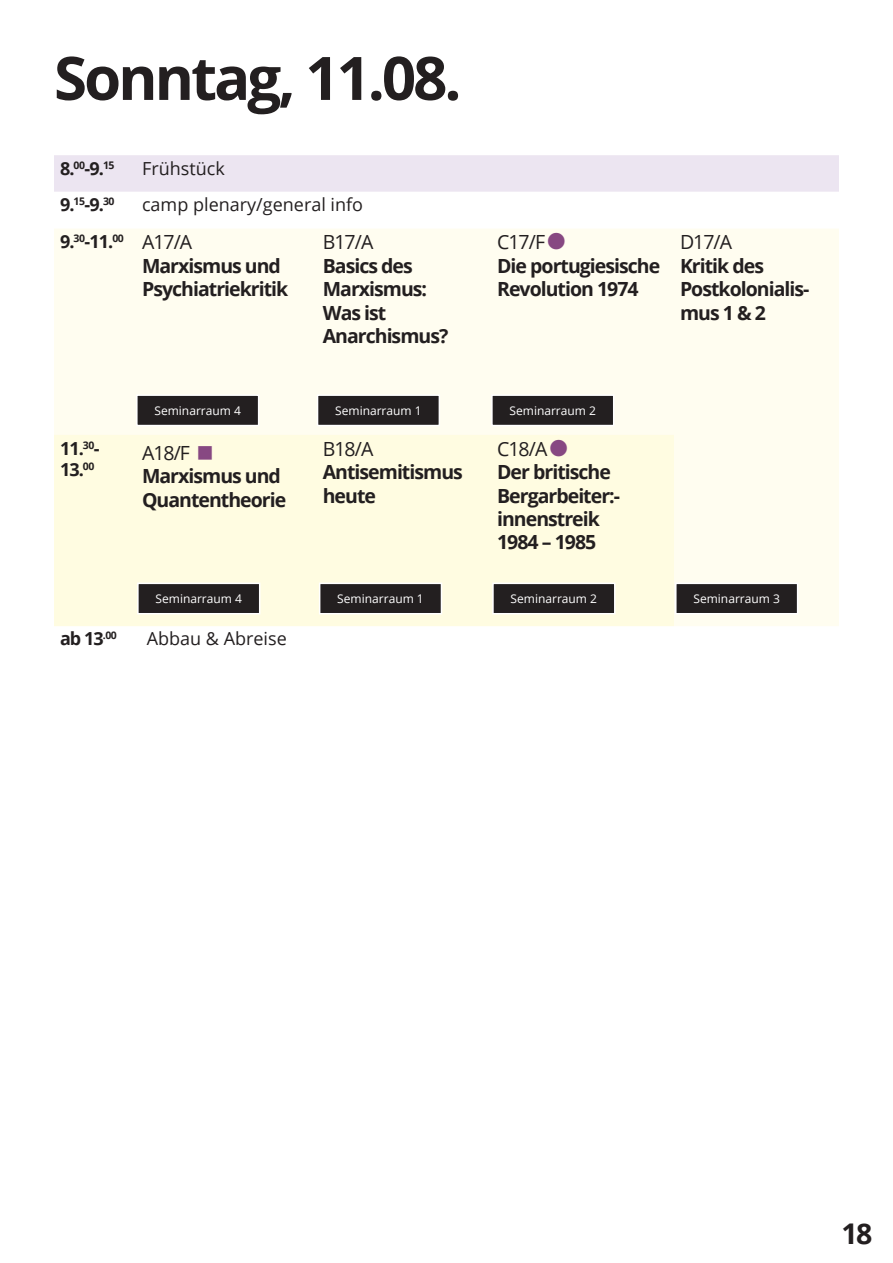
<style>
.page{position:relative;width:893px;height:1263px;background:#fff}
.page>*{position:absolute;margin:0;border:0;box-sizing:border-box;transform-origin:0 0}
.Absatzformat_1{font:700 60px "Open Sans";letter-spacing:-.05em;color:#231f20}
.t1{font:700 28.5px "Open Sans";color:#231f20}
.Workshopname{font:700 19.5px/23.4px "Open Sans";letter-spacing:-.05em;color:#231f20}
.Uhrzeit{font:700 18px/21.6px "Open Sans";letter-spacing:-.05em;color:#231f20}
.Fließ{font:18px "Open Sans";color:#231f20}
.Workshopname-2{font:12px "Open Sans";color:#fff}
.s1{font-weight:400}
</style>
<div class="page">
<div style="left:54px;top:155px;width:785px;height:37px;background:#ece5f1"></div>
<div style="left:54px;top:229px;width:785px;height:397px;background:#fffdf0"></div>
<div style="left:54px;top:435px;width:620px;height:191px;background:#fffce1"></div>
<div style="left:137px;top:395px;width:122px;height:31px;background:#231f20"></div>
<div style="left:136px;top:394px;width:123px;height:32px;border:2px solid #fff"></div>
<div style="left:138px;top:583px;width:122px;height:31px;background:#231f20"></div>
<div style="left:137px;top:583px;width:123px;height:31px;border:2px solid #fff"></div>
<div style="left:318px;top:395px;width:121px;height:31px;background:#231f20"></div>
<div style="left:317px;top:394px;width:123px;height:32px;border:2px solid #fff"></div>
<div style="left:320px;top:583px;width:121px;height:31px;background:#231f20"></div>
<div style="left:319px;top:583px;width:123px;height:31px;border:2px solid #fff"></div>
<div style="left:492px;top:395px;width:122px;height:31px;background:#231f20"></div>
<div style="left:491px;top:394px;width:123px;height:32px;border:2px solid #fff"></div>
<div style="left:493px;top:583px;width:122px;height:31px;background:#231f20"></div>
<div style="left:492px;top:583px;width:123px;height:31px;border:2px solid #fff"></div>
<div style="left:676px;top:583px;width:122px;height:31px;background:#231f20"></div>
<div style="left:675px;top:583px;width:123px;height:31px;border:2px solid #fff"></div>
<svg style="left:198px;top:446px;width:14px;height:14px"></svg>
<p class="Absatzformat_1" style="left:54px;top:36px;width:409px">Sonntag, 11.08.</p>
<p class="Uhrzeit" style="left:60px;top:157px;width:56px">8.<sup>00</sup>-9.<sup>15</sup></p>
<p class="Fließ" style="left:142px;top:156px;width:84px">Frühstück</p>
<p class="Uhrzeit" style="left:60px;top:194px;width:56px">9.<sup>15</sup>-9.<sup>30</sup></p>
<p class="Fließ" style="left:142px;top:193px;width:223px">camp plenary/general info</p>
<p class="Uhrzeit" style="left:60px;top:231px;width:65px">9.<sup>30</sup>-11.<sup>00</sup></p>
<p class="Workshopname" style="left:142px;top:230px;width:148px"><span class="s1">A17/A<br></span>Marxismus und<br>Psychiatriekritik</p>
<p class="Workshopname" style="left:323px;top:230px;width:127px"><span class="s1">B17/A<br></span>Basics des<br>Marxismus:<br>Was ist<br>Anarchismus?</p>
<p class="Workshopname" style="left:497px;top:230px;width:165px"><span class="s1">C17/F</span> <sup>■<br></sup>Die portugiesische<br>Revolution 1974</p>
<p class="Workshopname" style="left:680px;top:230px;width:131px"><span class="s1">D17/A<br></span>Kritik des<br>Postkolonialis&shy;mus 1 &amp; 2</p>
<p class="Workshopname-2" style="left:154px;top:402px;width:88px">Seminarraum 4</p>
<p class="Workshopname-2" style="left:335px;top:402px;width:88px">Seminarraum 1</p>
<p class="Workshopname-2" style="left:509px;top:402px;width:88px">Seminarraum 2</p>
<p class="Uhrzeit" style="left:60px;top:437px;width:41px">11.<sup>30</sup>-<br>13.<sup>00</sup></p>
<p class="Workshopname" style="left:142px;top:441px;width:146px"><span class="s1">A18/F<br></span>Marxismus und<br>Quantentheorie</p>
<p class="Workshopname" style="left:323px;top:436px;width:142px"><span class="s1">B18/A<br></span>Antisemitismus heute</p>
<p class="Workshopname" style="left:497px;top:436px;width:124px"><span class="s1">C18/A</span> <sup>■<br></sup>Der britische<br>Bergarbeiter:- innenstreik<br>1984 – 1985</p>
<p class="Workshopname-2" style="left:156px;top:590px;width:88px">Seminarraum 4</p>
<p class="Uhrzeit" style="left:60px;top:627px;width:58px">ab 13<sup>.00</sup></p>
<p class="Fließ" style="left:147px;top:626px;width:142px">Abbau &amp; Abreise</p>
<p class="Workshopname-2" style="left:337px;top:590px;width:88px">Seminarraum 1</p>
<p class="Workshopname-2" style="left:511px;top:590px;width:88px">Seminarraum 2</p>
<p class="Workshopname-2" style="left:693px;top:590px;width:88px">Seminarraum 3</p>
<h2 class="t1" style="left:841px;top:1213px;width:33px">18</h2>
</div>
